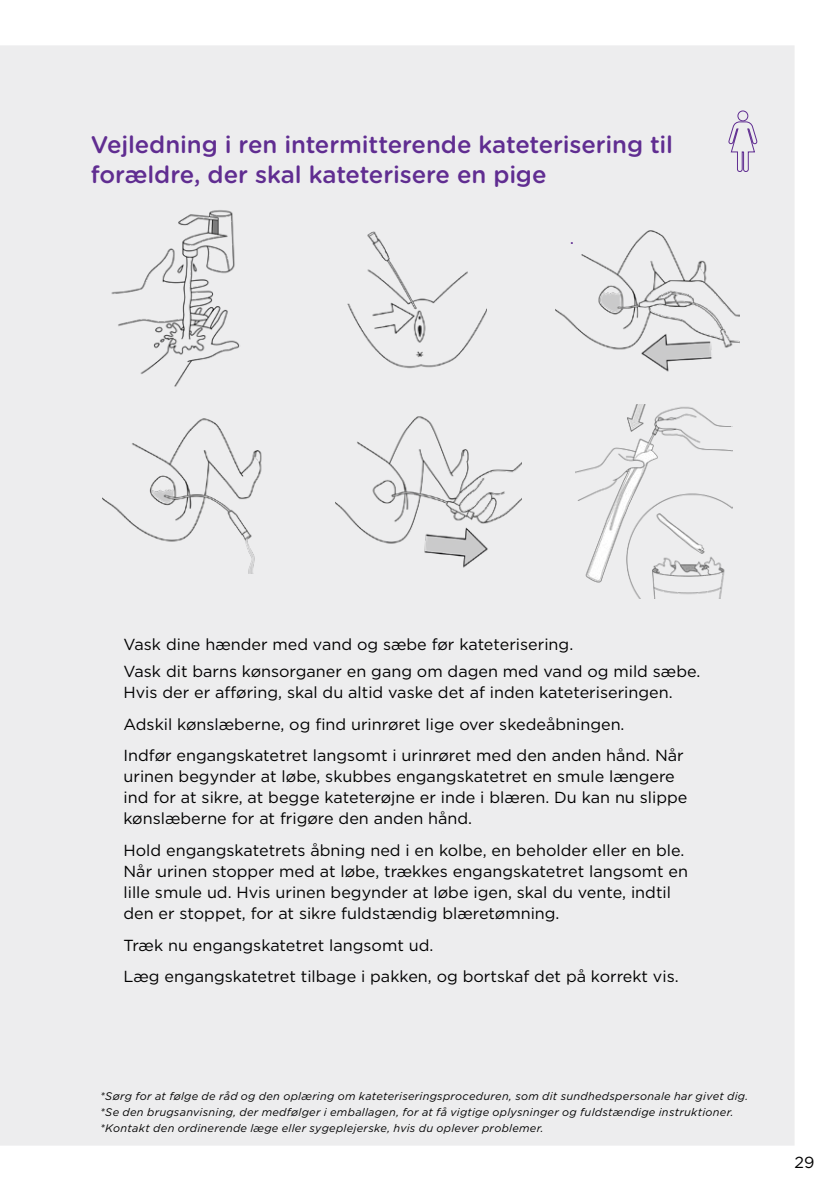
<style>
.page{position:relative;width:840px;height:1191px;background:#fff}
.page>*{position:absolute;margin:0;border:0;box-sizing:border-box;transform-origin:0 0}
.t1{font:500 24px/30px "Gotham Rounded";letter-spacing:-.005em;color:#602d91}
.t2{font:18px "Gotham";color:#602d91}
.Nr__list{font:16px/21px "Gotham";color:#000}
.References{font:italic 11px "Gotham";letter-spacing:.025em;color:#000}
</style>
<div class="page">
<div style="left:0;top:45px;width:794px;height:1100px;background:#ededee"></div>
<img style="left:103px;top:404px;width:164px;height:170px">
<img style="left:335px;top:402px;width:186px;height:175px">
<div style="left:309px;top:213px;width:177px;height:162px;background:#ededee"></div>
<img style="left:555px;top:210px;width:184px;height:169px">
<img style="left:574px;top:404px;width:158px;height:194px">
<img style="left:104px;top:201px;width:136px;height:186px">
<svg style="left:728px;top:121px;width:29px;height:51px"></svg>
<div style="left:737px;top:110px;width:10px;height:11px;border:1px solid #602d91;border-radius:50%"></div>
<h4 class="t1" style="left:91px;top:128px;width:583px">Vejledning i ren intermitterende kateterisering til forældre, der skal kateterisere en pige</h4>
<p class="t2" style="left:569px;top:226px;width:6px">.</p>
<p class="Nr__list" style="left:123px;top:633px;width:451px">Vask dine hænder med vand og sæbe før kateterisering.</p>
<p class="Nr__list" style="left:123px;top:660px;width:578px">Vask dit barns kønsorganer en gang om dagen med vand og mild sæbe.</p>
<p class="Nr__list" style="left:123px;top:681px;width:550px">Hvis der er afføring, skal du altid vaske det af inden kateteriseringen.</p>
<p class="Nr__list" style="left:123px;top:713px;width:502px">Adskil kønslæberne, og find urinrøret lige over skedeåbningen.</p>
<p class="Nr__list" style="left:123px;top:744px;width:565px">Indfør engangskatetret langsomt i urinrøret med den anden hånd. Når urinen begynder at løbe, skubbes engangskatetret en smule længere ind for at sikre, at begge kateterøjne er inde i blæren. Du kan nu slippe kønslæberne for at frigøre den anden hånd.</p>
<p class="Nr__list" style="left:123px;top:839px;width:566px">Hold engangskatetrets åbning ned i en kolbe, en beholder eller en ble.<br>Når urinen stopper med at løbe, trækkes engangskatetret langsomt en lille smule ud. Hvis urinen begynder at løbe igen, skal du vente, indtil den er stoppet, for at sikre fuldstændig blæretømning.</p>
<p class="Nr__list" style="left:123px;top:934px;width:311px">Træk nu engangskatetret langsomt ud.</p>
<p class="Nr__list" style="left:123px;top:965px;width:556px">Læg engangskatetret tilbage i pakken, og bortskaf det på korrekt vis.</p>
<p class="References" style="left:100px;top:1088px;width:649px">*Sørg for at følge de råd og den oplæring om kateteriseringsproceduren, som dit sundhedspersonale har givet dig.</p>
<p class="References" style="left:100px;top:1104px;width:634px">*Se den brugsanvisning, der medfølger i emballagen, for at få vigtige oplysninger og fuldstændige instruktioner.</p>
<p class="References" style="left:100px;top:1120px;width:444px">*Kontakt den ordinerende læge eller sygeplejerske, hvis du oplever problemer.</p>
<p class="Nr__list" style="left:794px;top:1151px;width:21px">29</p>
</div>
